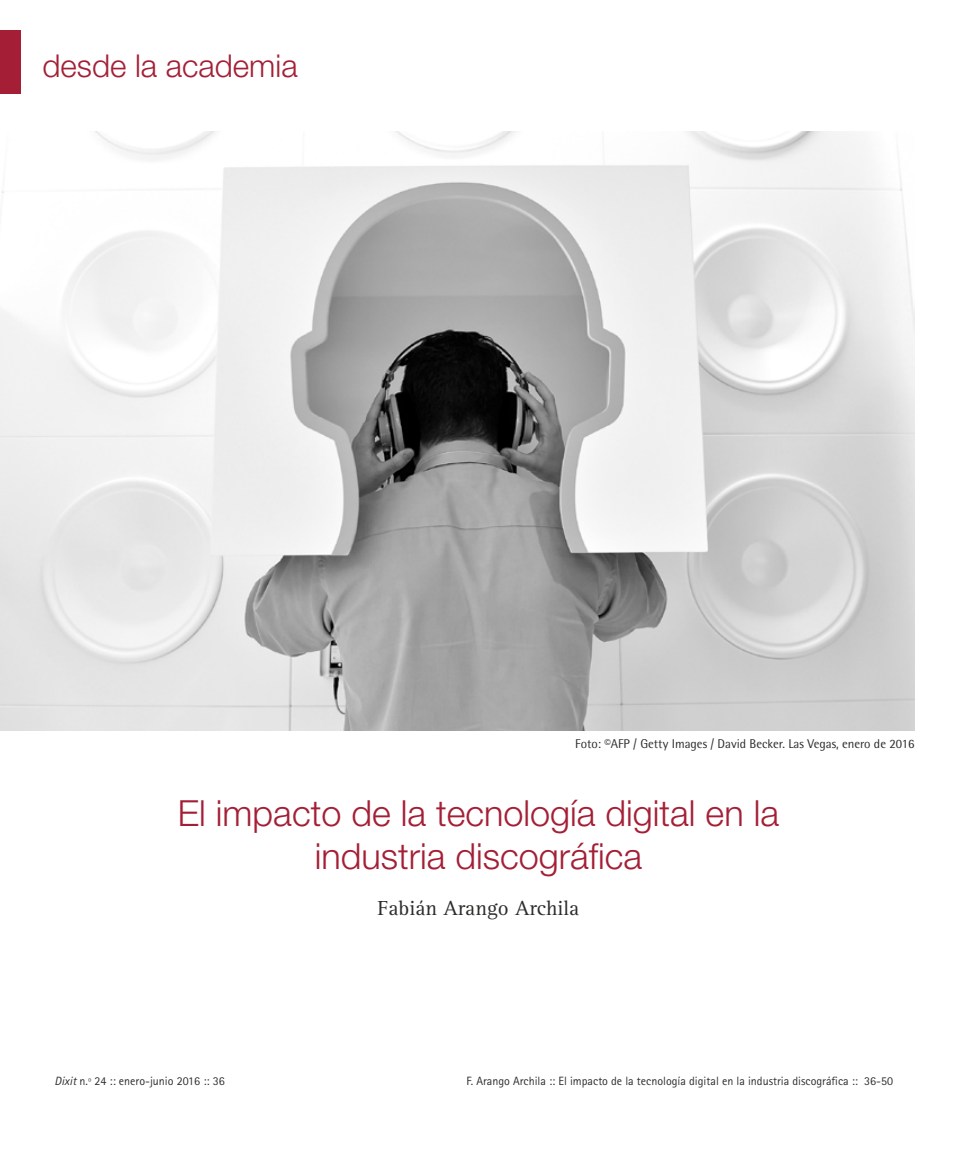
<style>
.page{position:relative;width:957px;height:1149px;background:#fff}
.page>*{position:absolute;margin:0;border:0;box-sizing:border-box;transform-origin:0 0}
.t1{font:300 36px/43.2px "Helvetica Neue LT Std";color:#a41f35;text-align:center}
.t2{font:300 31.5px "Helvetica Neue LT Std";color:#a41f35}
.t3{font:21px "Rotis Serif Std";color:#2c2c2a}
.t4{font:12.75px "Rotis Semi Sans Std";color:#2c2c2a}
.t5{font:12px "Rotis Sans Serif Std";color:#2c2c2a}
.s1{font-style:italic}
</style>
<div class="page">
<div style="left:0;top:30px;width:21px;height:64px;background:#a41f35"></div>
<img style="left:0;top:132px;width:914px;height:598px">
<h2 class="t2" style="left:43px;top:47px;width:257px">desde la academia</h2>
<p class="t4" style="left:575px;top:736px;width:341px">Foto: ©AFP / Getty Images / David Becker. Las Vegas, enero de 2016</p>
<h1 class="t1" style="left:178px;top:790px;width:602px">El impacto de la tecnología digital en la industria discográfica</h1>
<h3 class="t3" style="left:378px;top:895px;width:203px">Fabián Arango Archila</h3>
<p class="t5" style="left:55px;top:1073px;width:172px"><span class="s1">Dixit</span> n.º 24 :: enero-junio 2016 :: 36</p>
<p class="t5" style="left:466px;top:1073px;width:428px">F. Arango Archila :: El impacto de la tecnología digital en la industria discográfica :: 36-50</p>
</div>
